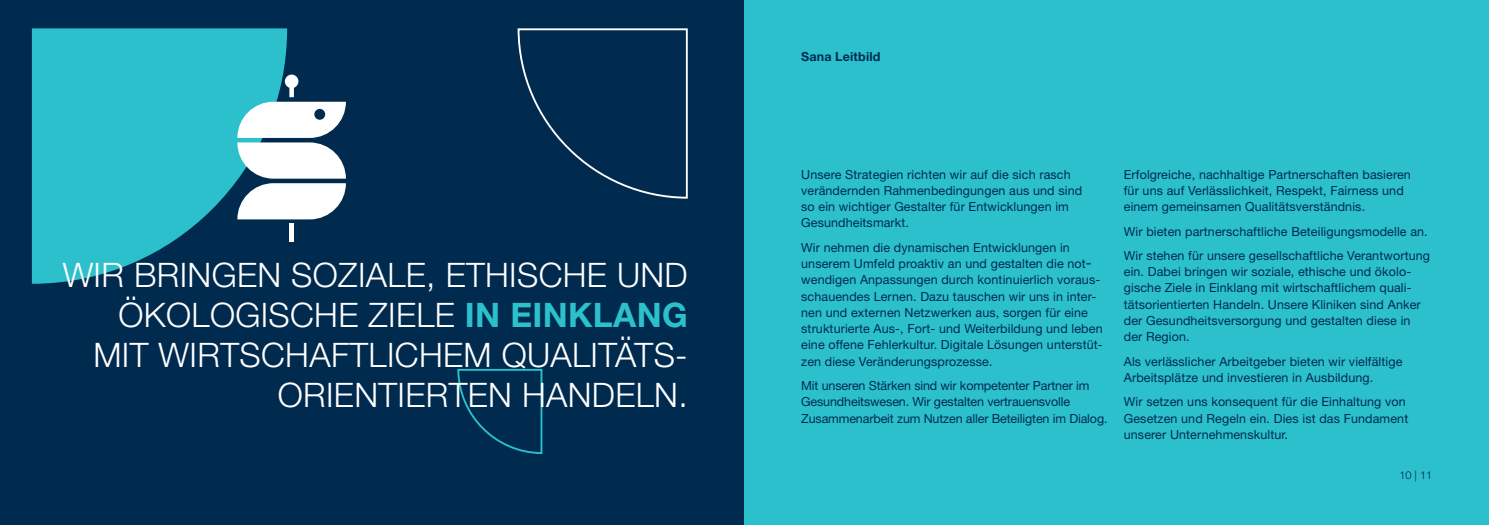
<style>
.page{position:relative;width:1489px;height:525px;background:#fff}
.page>*{position:absolute;margin:0;border:0;box-sizing:border-box;transform-origin:0 0}
.t1{font:300 33.75px/40px "Helvetica Neue LT Pro";letter-spacing:.01em;color:#fff;text-align:right}
.t2{font:12.5px/16.2px "Helvetica Neue LT Pro";letter-spacing:.01em;color:#002b4f}
.t3{font:12.5px/16.2px "Helvetica Neue LT Pro";letter-spacing:-.01em;color:#002b4f}
.t4{font:700 12.5px "Helvetica Neue LT Pro";letter-spacing:.015em;color:#002b4f}
.t5{font:300 11px "Helvetica Neue LT Pro";color:#002b4f}
.s1{font-weight:700;color:#2cc0cd}
</style>
<div class="page">
<div style="left:0;top:0;width:744px;height:524px;background:#002b4f"></div>
<div style="left:744px;top:0;width:744px;height:524px;background:#2cc0cd"></div>
<svg style="left:32px;top:28px;width:255px;height:255px;fill:#2cc0cd"></svg>
<svg style="left:517px;top:28px;width:171px;height:171px"></svg>
<svg style="left:457px;top:368px;width:86px;height:86px"></svg>
<div style="left:289px;top:224px;width:5px;height:18px;background:#fff"></div>
<svg style="left:237px;top:74px;width:109px;height:145px"></svg>
<h1 class="t1" style="left:63px;top:254px;width:626px">WIR BRINGEN SOZIALE, ETHISCHE UND<br>ÖKOLOGISCHE ZIELE <span class="s1">IN EINKLANG<br></span>MIT WIRTSCHAFTLICHEM QUALITÄTS-<br>ORIENTIERTEN HANDELN.</h1>
<p class="t4" style="left:801px;top:49px;width:81px">Sana Leitbild</p>
<p class="t2" style="left:801px;top:166px;width:282px">Unsere Strategien richten wir auf die sich rasch verändernden Rahmenbedingungen aus und sind so ein wichtiger Gestalter für Entwicklungen im Gesundheitsmarkt.</p>
<p class="t2" style="left:801px;top:239px;width:303px">Wir nehmen die dynamischen Entwicklungen in unserem Umfeld proaktiv an und gestalten die not&shy;wendigen Anpassungen durch kontinuierlich voraus&shy;schauendes Lernen. Dazu tauschen wir uns in inter&shy;nen und externen Netzwerken aus, sorgen für eine strukturierte Aus-, Fort- und Weiterbildung und leben eine offene Fehlerkultur. Digitale Lösungen unterstüt&shy;zen diese Veränderungsprozesse.</p>
<p class="t3" style="left:801px;top:377px;width:308px">Mit unseren Stärken sind wir kompetenter Partner im<br>Gesundheitswesen. Wir gestalten vertrauensvolle<br>Zusammenarbeit zum Nutzen aller Beteiligten im Dialog.</p>
<p class="t2" style="left:1123px;top:166px;width:288px">Erfolgreiche, nachhaltige Partnerschaften basieren für uns auf Verlässlichkeit, Respekt, Fairness und einem gemeinsamen Qualitätsverständnis.</p>
<p class="t2" style="left:1123px;top:218px;width:308px;line-height:24.4px">Wir bieten partnerschaftliche Beteiligungsmodelle an.<br>Wir stehen für unsere gesellschaftliche Verantwortung</p>
<p class="t2" style="left:1123px;top:263px;width:298px">ein. Dabei bringen wir soziale, ethische und ökolo&shy;gische Ziele in Einklang mit wirtschaftlichem quali&shy;tätsorientierten Handeln. Unsere Kliniken sind Anker der Gesundheitsversorgung und gestalten diese in der Region.</p>
<p class="t2" style="left:1123px;top:352px;width:280px">Als verlässlicher Arbeitgeber bieten wir vielfältige<br>Arbeitsplätze und investieren in Ausbildung.</p>
<p class="t2" style="left:1123px;top:393px;width:286px">Wir setzen uns konsequent für die Einhaltung von<br>Gesetzen und Regeln ein. Dies ist das Fundament unserer Unternehmenskultur.</p>
<p class="t5" style="left:1399px;top:468px;width:34px">10 | 11</p>
</div>
